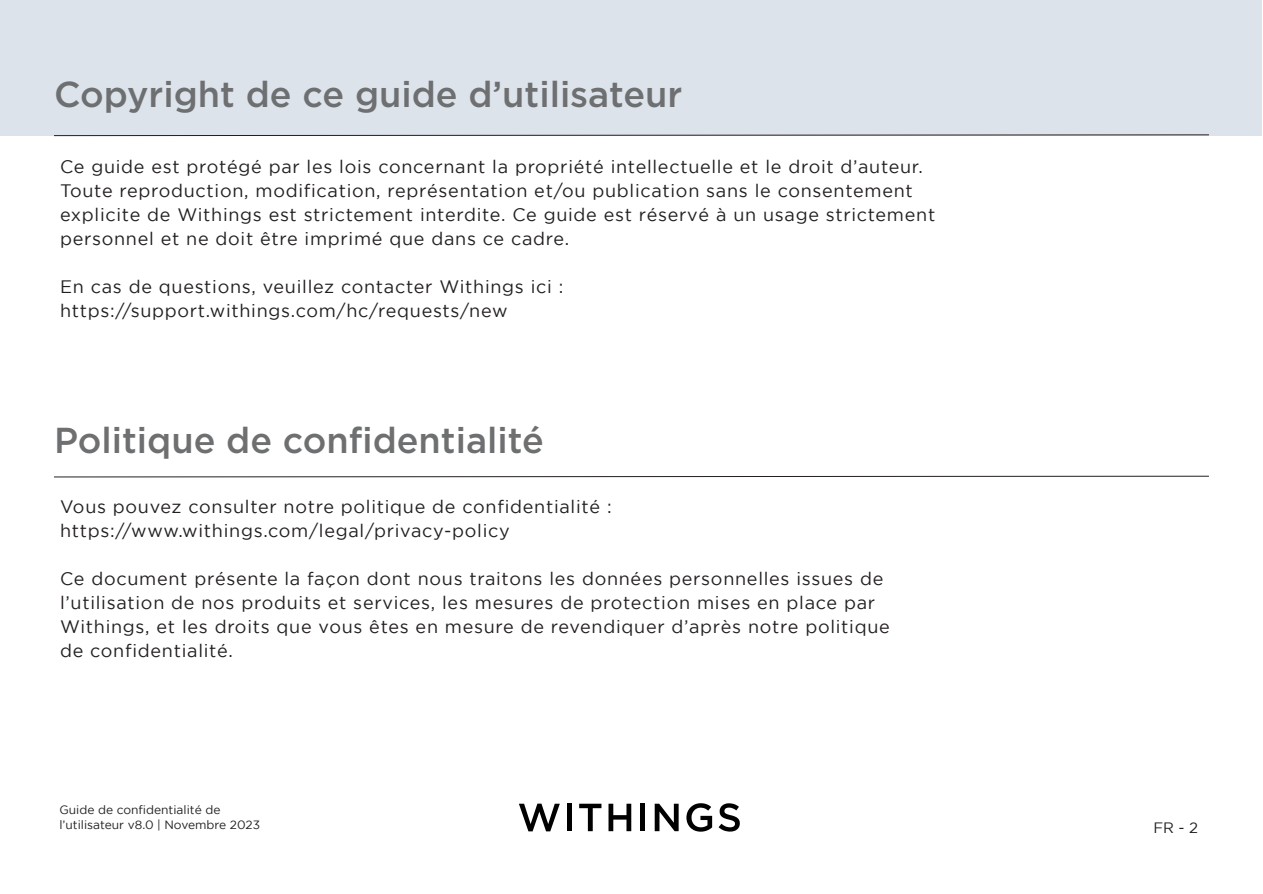
<style>
.page{position:relative;width:1263px;height:894px;background:#fff}
.page>*{position:absolute;margin:0;border:0;box-sizing:border-box;transform-origin:0 0}
.t1{font:500 36px "Gotham";color:#6d6f71}
.t2{font:18px/24px "Gotham";letter-spacing:.04em;color:#231f20}
.t3{font:15px "Gotham";color:#231f20}
.t4{font:12px/14.4px "Gotham";color:#231f20}
</style>
<div class="page">
<svg style="left:519px;top:803px;width:41px;height:28px"></svg>
<div style="left:567px;top:803px;width:5px;height:27px;background:#000001"></div>
<svg style="left:579px;top:803px;width:22px;height:27px"></svg>
<svg style="left:608px;top:803px;width:23px;height:27px"></svg>
<div style="left:640px;top:803px;width:5px;height:27px;background:#000001"></div>
<svg style="left:654px;top:803px;width:24px;height:27px"></svg>
<svg style="left:686px;top:803px;width:26px;height:28px"></svg>
<svg style="left:718px;top:803px;width:22px;height:28px"></svg>
<div style="left:1px;top:1px;width:1261px;height:135px;background:#dde3eb"></div>
<svg style="left:54px;top:134px;width:1155px;height:2px"></svg>
<svg style="left:54px;top:475px;width:1155px;height:2px"></svg>
<p class="t1" style="left:54px;top:71px;width:630px">Copyright de ce guide d’utilisateur</p>
<p class="t2" style="left:60px;top:154px;width:864px">Ce guide est protégé par les lois concernant la propriété intellectuelle et le droit d’auteur.</p>
<p class="t2" style="left:60px;top:178px;width:876px">Toute reproduction, modification, représentation et/ou publication sans le consentement explicite de Withings est strictement interdite. Ce guide est réservé à un usage strictement personnel et ne doit être imprimé que dans ce cadre.</p>
<p class="t2" style="left:60px;top:274px;width:505px">En cas de questions, veuillez contacter Withings ici :</p>
<p class="t2" style="left:60px;top:298px;width:449px">https://support.withings.com/hc/requests/new</p>
<p class="t1" style="left:54px;top:416px;width:491px">Politique de confidentialité</p>
<p class="t2" style="left:60px;top:494px;width:553px">Vous pouvez consulter notre politique de confidentialité :</p>
<p class="t2" style="left:60px;top:518px;width:451px">https://www.withings.com/legal/privacy-policy</p>
<p class="t2" style="left:60px;top:566px;width:831px">Ce document présente la façon dont nous traitons les données personnelles issues de l’utilisation de nos produits et services, les mesures de protection mises en place par Withings, et les droits que vous êtes en mesure de revendiquer d’après notre politique de confidentialité.</p>
<p class="t4" style="left:59px;top:802px;width:202px">Guide de confidentialité de l’utilisateur v8.0 | Novembre 2023</p>
<p class="t3" style="left:1153px;top:818px;width:46px">FR - 2</p>
</div>
